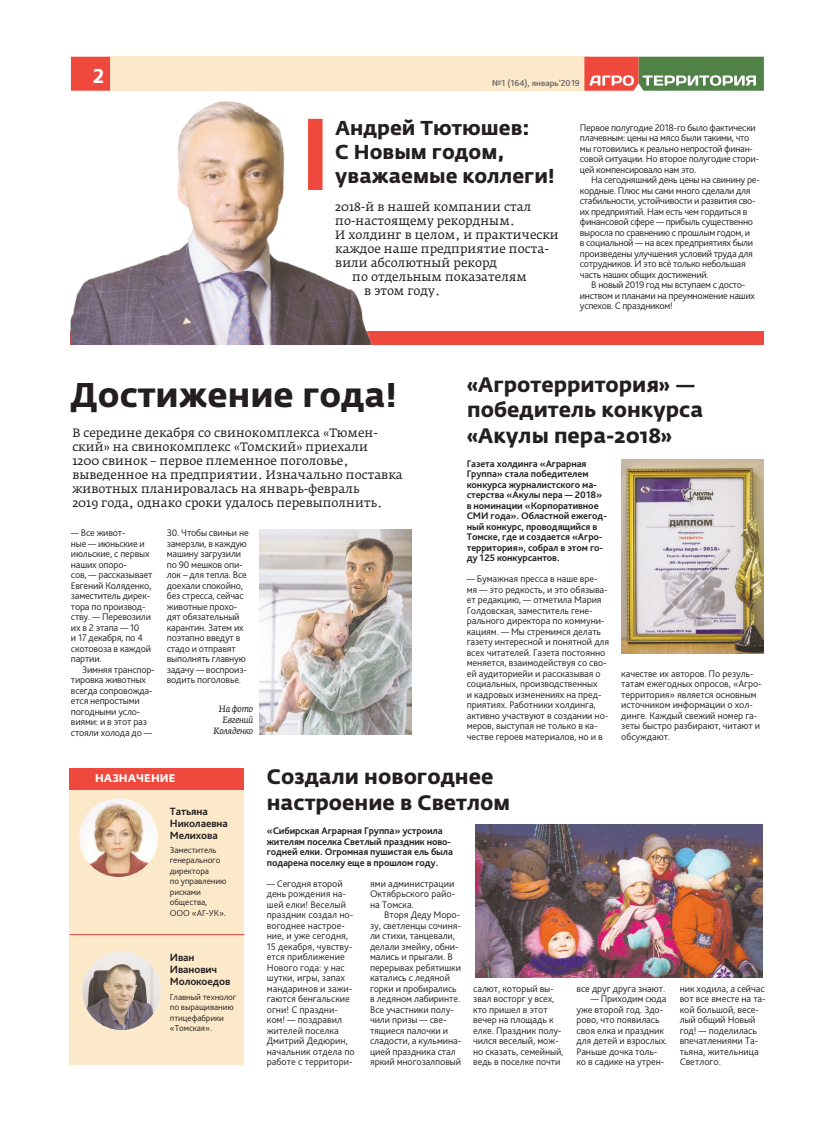
<style>
.page{position:relative;width:820px;height:1134px;background:#fff}
.page>*{position:absolute;margin:0;border:0;box-sizing:border-box;transform-origin:0 0}
.t1{font:700 33.9px "Fedra Sans Pro";color:#231f20}
.t2{font:700 20.7px/25.6px "Fedra Sans Pro";color:#231f20}
.t3{font:700 20px "Core Sans N65";color:#fff}
.t4{font:700 19.9px/24px "Fedra Sans Pro";color:#231f20}
.t5{font:12px/14px "Fedra Serif A Pro";color:#231f20}
.Paragraph_Style_4{font:700 11px "Bliss Pro";letter-spacing:-.01em;color:#231f20}
.t6{font:700 11px "Fedra Sans Pro";letter-spacing:.01em;color:#fff}
.Paragraph_Style_4-2{font:300 10px/10.5px "Bliss Pro";letter-spacing:-.01em;color:#231f20}
.Paragraph_Style_4-3{font:300 10px/10.5px "Bliss Pro";letter-spacing:-.03em;color:#231f20}
.Paragraph_Style_4-4{font:700 10px/10.5px "Bliss Pro";letter-spacing:-.01em;color:#231f20}
.Paragraph_Style_4-5{font:300 9px/10.5px "Bliss Pro";letter-spacing:-.01em;color:#231f20}
.t7{font:italic 9px "Fedra Serif A Pro";letter-spacing:-.02em;color:#231f20}
.t8{font:500 9px "Bliss Pro";color:#636366}
</style>
<div class="page">
<div style="left:107px;top:57px;width:482px;height:34px;background:#fbe9c9"></div>
<svg style="left:71px;top:57px;width:39px;height:5px"></svg>
<svg style="left:584px;top:57px;width:179px;height:34px;background:#948560"></svg>
<div style="left:71px;top:332px;width:692px;height:13px;background:#ef483c"></div>
<img style="left:621px;top:459px;width:142px;height:195px">
<div style="left:69px;top:770px;width:175px;height:295px;background:#fbe9c9"></div>
<img style="left:82px;top:952px;width:79px;height:78px;border-radius:38px">
<img style="left:79px;top:798px;width:79px;height:79px;border-radius:38px">
<div style="left:69px;top:768px;width:175px;height:22px;background:#ef483c"></div>
<img style="left:475px;top:825px;width:287px;height:152px">
<img style="left:71px;top:62px;width:345px;height:283px">
<img style="left:259px;top:529px;width:152px;height:205px">
<hr style="left:69px;top:934px;width:175px;height:1px;background:#ef483c">
<h3 class="t3" style="left:92px;top:63px;width:14px">2</h3>
<p class="t8" style="left:492px;top:77px;width:89px">№1 (164), январь’2019</p>
<p class="t4" style="left:335px;top:116px;width:220px">Андрей Тютюшев:<br>С Новым годом, уважаемые коллеги!</p>
<p class="t5" style="left:335px;top:200px;width:197px">2018-й в нашей компании стал</p>
<p class="t5" style="left:335px;top:214px;width:181px">по-настоящему рекордным.</p>
<p class="t5" style="left:335px;top:228px;width:225px">И холдинг в целом, и практически</p>
<p class="t5" style="left:335px;top:242px;width:215px">каждое наше предприятие поста-</p>
<p class="t5" style="left:335px;top:256px;width:163px">вили абсолютный рекорд</p>
<p class="t5" style="left:352px;top:270px;width:176px">по отдельным показателям</p>
<p class="t5" style="left:364px;top:284px;width:77px">в этом году.</p>
<p class="Paragraph_Style_4-3" style="left:579px;top:122px;width:180px">Первое полугодие 2018-го было фактически плачевным: цены на мясо были такими, что мы готовились к реально непростой финан&shy;совой ситуации. Но второе полугодие стори&shy;цей компенсировало нам это.</p>
<p class="Paragraph_Style_4-3" style="left:579px;top:174px;width:181px;text-indent:11px">На сегодняшний день цены на свинину ре&shy;кордные. Плюс мы сами много сделали для стабильности, устойчивости и развития сво&shy;их предприятий. Нам есть чем гордиться в финансовой сфере — прибыль существенно выросла по сравнению с прошлым годом, и<br>в социальной — на всех предприятиях были произведены улучшения условий труда для сотрудников. И это всё только небольшая часть наших общих достижений.</p>
<p class="Paragraph_Style_4-3" style="left:579px;top:279px;width:176px;text-indent:11px">В новый 2019 год мы вступаем с досто&shy;инством и планами на преумножение наших успехов. С праздником!</p>
<p class="t1" style="left:71px;top:374px;width:327px">Достижение года!</p>
<p class="t5" style="left:72px;top:426px;width:332px">В середине декабря со свинокомплекса «Тюмен&shy;ский» на свинокомплекс «Томский» приехали<br>1200 свинок – первое племенное поголовье, выведенное на предприятии. Изначально поставка животных планировалась на январь-февраль<br>2019 года, однако сроки удалось перевыполнить.</p>
<p class="Paragraph_Style_4-2" style="left:71px;top:528px;width:83px">— Все живот-<br>ные — июньские и июльские, с первых наших опоро-<br>сов, — рассказывает<br>Евгений Коляденко, заместитель дирек&shy;тора по производ&shy;ству. — Перевозили их в 2 этапа — 10<br>и 17 декабря, по 4 скотовоза в каждой партии.</p>
<p class="Paragraph_Style_4-2" style="left:71px;top:664px;width:85px;text-indent:11px">Зимняя транспор&shy;тировка животных всегда сопровожда&shy;ется непростыми погодными усло&shy;виями: и в этот раз стояли холода до —</p>
<p class="Paragraph_Style_4-2" style="left:167px;top:528px;width:83px">30. Чтобы свиньи не замерзли, в каждую машину загрузили по 90 мешков опи&shy;лок – для тепла. Все доехали спокойно, без стресса, сейчас животные прохо&shy;дят обязательный карантин. Затем их поэтапно введут в стадо и отправят выполнять главную задачу — воспроиз&shy;водить поголовье.</p>
<p class="t7" style="left:219px;top:703px;width:36px">На фото</p>
<p class="t7" style="left:222px;top:714px;width:32px">Евгений</p>
<p class="t7" style="left:213px;top:725px;width:41px">Коляденко</p>
<p class="t2" style="left:467px;top:371px;width:238px">«Агротерритория» — победитель конкурса «Акулы пера-2018»</p>
<p class="Paragraph_Style_4-4" style="left:466px;top:458px;width:142px">Газета холдинга «Аграрная<br>Группа» стала победителем конкурса журналистского ма&shy;стерства «Акулы пера — 2018» в номинации «Корпоративное<br>СМИ года». Областной ежегод&shy;ный конкурс, проводящийся в<br>Томске, где и создается «Агро&shy;территория», собрал в этом го&shy;ду 125 конкурсантов.</p>
<p class="Paragraph_Style_4-2" style="left:466px;top:573px;width:144px">— Бумажная пресса в наше вре&shy;мя — это редкость, и это обязыва&shy;ет редакцию, — отметила Мария<br>Голдовская, заместитель гене&shy;рального директора по коммуни&shy;кациям. — Мы стремимся делать газету интересной и понятной для всех читателей. Газета постоянно меняется, взаимодействуя со сво&shy;ей аудиториейи и рассказывая о социальных, производственных<br>и кадровых изменениях на пред&shy;приятиях. Работники холдинга, активно участвуют в создании но&shy;меров, выступая не только в ка&shy;честве героев материалов, но и в</p>
<p class="Paragraph_Style_4-2" style="left:621px;top:668px;width:142px">качестве их авторов. По резуль&shy;татам ежегодных опросов, «Агро&shy;территория» является основным источником информации о хол&shy;динге. Каждый свежий номер га&shy;зеты быстро разбирают, читают и обсуждают.</p>
<p class="t6" style="left:95px;top:772px;width:82px">НАЗНАЧЕНИЕ</p>
<p class="Paragraph_Style_4" style="left:170px;top:805px;width:40px">Татьяна</p>
<p class="Paragraph_Style_4" style="left:170px;top:817px;width:59px">Николаевна</p>
<p class="Paragraph_Style_4" style="left:170px;top:829px;width:49px">Мелихова</p>
<p class="Paragraph_Style_4-5" style="left:170px;top:844px;width:52px">Заместитель генерального</p>
<p class="Paragraph_Style_4-5" style="left:170px;top:865px;width:58px">директора<br>по управлению</p>
<p class="Paragraph_Style_4-5" style="left:170px;top:886px;width:57px">рисками общества,<br>ООО «АГ-УК».</p>
<p class="Paragraph_Style_4" style="left:170px;top:950px;width:26px">Иван</p>
<p class="Paragraph_Style_4" style="left:170px;top:962px;width:49px">Иванович</p>
<p class="Paragraph_Style_4" style="left:170px;top:974px;width:62px">Молокоедов</p>
<p class="Paragraph_Style_4-5" style="left:170px;top:991px;width:68px">Главный технолог</p>
<p class="Paragraph_Style_4-5" style="left:170px;top:1001px;width:65px">по выращиванию</p>
<p class="Paragraph_Style_4-5" style="left:170px;top:1012px;width:56px">птицефабрики «Томская».</p>
<p class="t2" style="left:267px;top:764px;width:228px">Создали новогоднее</p>
<p class="t2" style="left:267px;top:790px;width:245px">настроение в Светлом</p>
<p class="Paragraph_Style_4-4" style="left:267px;top:825px;width:188px">«Сибирская Аграрная Группа» устроила жителям поселка Светлый праздник ново&shy;годней елки. Огромная пушистая ель была подарена поселку еще в прошлом году.</p>
<p class="Paragraph_Style_4-2" style="left:267px;top:878px;width:89px">— Сегодня второй день рождения на&shy;шей елки! Веселый праздник создал но&shy;вогоднее настрое&shy;ние, и уже сегодня,<br>15 декабря, чувству&shy;ется приближение<br>Нового года: у нас шутки, игры, запах мандаринов и зажи&shy;гаются бенгальские огни! С праздни&shy;ком! — поздравил жителей поселка<br>Дмитрий Дедюрин, начальник отдела по работе с территори-</p>
<p class="Paragraph_Style_4-2" style="left:370px;top:878px;width:87px;text-align:justify">ями администрации Октябрьского райо&shy;на Томска.</p>
<p class="Paragraph_Style_4-2" style="left:370px;top:909px;width:93px;text-indent:14px">Вторя Деду Моро&shy;зу, светленцы сочиня&shy;ли стихи, танцевали, делали змейку, обни&shy;мались и прыгали. В перерывах ребятишки катались с ледяной горки и пробирались в ледяном лабиринте.<br>Все участники полу&shy;чили призы — све&shy;тящиеся палочки и сладости, а кульмина&shy;цией праздника стал яркий многозалповый</p>
<p class="Paragraph_Style_4-2" style="left:473px;top:983px;width:92px">салют, который вы&shy;звал восторг у всех, кто пришел в этот вечер на площадь к елке. Праздник полу&shy;чился веселый, мож&shy;но сказать, семейный, ведь в поселке почти</p>
<p class="Paragraph_Style_4-2" style="left:576px;top:983px;width:90px">все друг друга знают.</p>
<p class="Paragraph_Style_4-2" style="left:576px;top:993px;width:92px;text-indent:14px">— Приходим сюда уже второй год. Здо&shy;рово, что появилась своя елка и праздник для детей и взрослых.<br>Раньше дочка толь&shy;ко в садике на утрен-</p>
<p class="Paragraph_Style_4-2" style="left:679px;top:983px;width:87px">ник ходила, а сейчас вот все вместе на та&shy;кой большой, весе&shy;лый общий Новый год! — поделилась впечатлениями Та&shy;тьяна, жительница<br>Светлого.</p>
</div>
